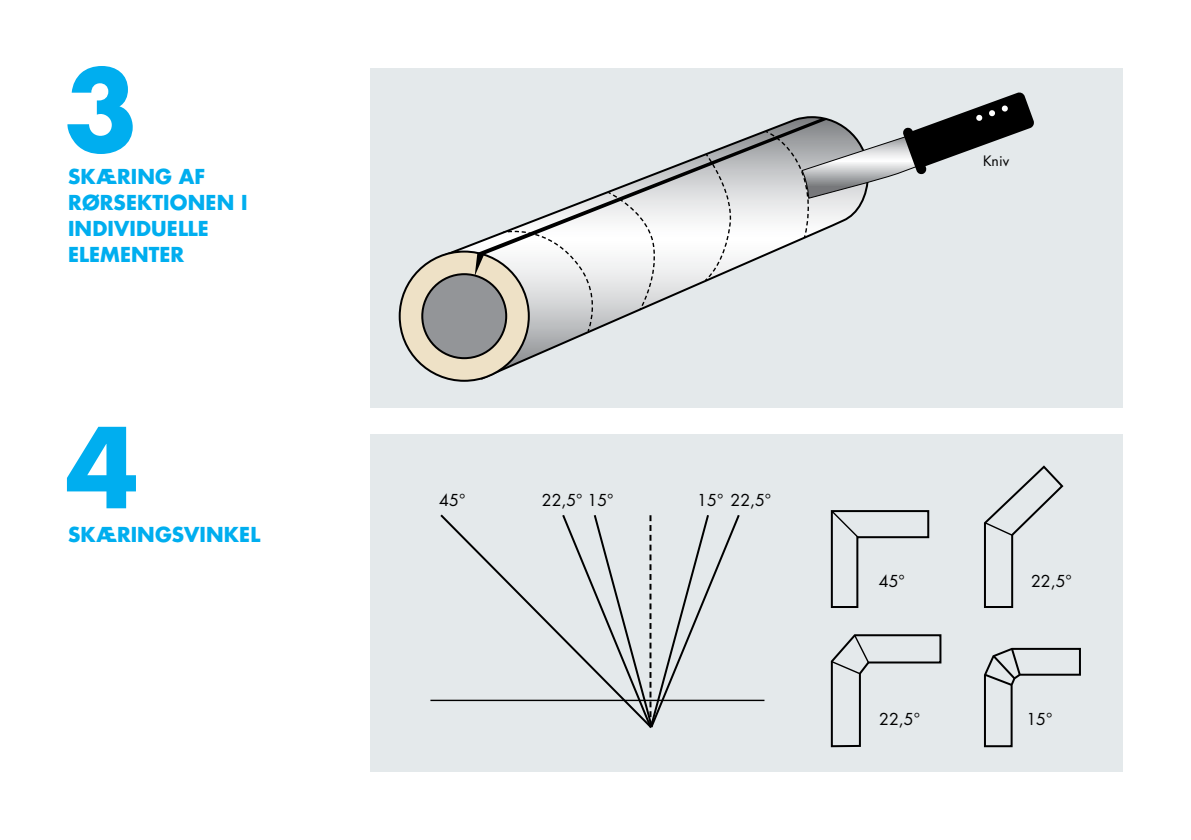
<style>
.page{position:relative;width:1191px;height:840px;background:#fff}
.page>*{position:absolute;margin:0;border:0;box-sizing:border-box;transform-origin:0 0}
.t1{font:700 108px "Futura KNAUF";color:#00aeef}
.t2{font:700 20px/26px "Futura KNAUF";letter-spacing:.005em;color:#00aeef}
.t3{font:16px "Futura KNAUF";color:#000}
.t4{font:14px "Futura KNAUF";color:#000}
</style>
<div class="page">
<div style="left:370px;top:68px;width:753px;height:339px;background:#e4e9eb"></div>
<div style="left:370px;top:434px;width:753px;height:337px;background:#e4e9eb"></div>
<svg style="left:597px;top:280px;width:111px;height:50px"></svg>
<svg style="left:507px;top:130px;width:297px;height:141px"></svg>
<svg style="left:398px;top:230px;width:199px;height:152px"></svg>
<svg style="left:607px;top:191px;width:49px;height:120px"></svg>
<svg style="left:704px;top:153px;width:28px;height:128px"></svg>
<svg style="left:764px;top:92px;width:270px;height:147px"></svg>
<svg style="left:975px;top:114px;width:7px;height:7px"></svg>
<svg style="left:988px;top:110px;width:7px;height:6px"></svg>
<svg style="left:1001px;top:105px;width:7px;height:7px"></svg>
<svg style="left:830px;top:510px;width:100px;height:98px"></svg>
<svg style="left:984px;top:465px;width:80px;height:143px"></svg>
<svg style="left:984px;top:647px;width:97px;height:100px"></svg>
<svg style="left:830px;top:634px;width:112px;height:113px"></svg>
<svg style="left:654px;top:515px;width:87px;height:208px"></svg>
<svg style="left:438px;top:514px;width:216px;height:214px"></svg>
<hr style="left:430px;top:699px;width:334px;height:1px;background:#000">
<h1 class="t1" style="left:64px;top:38px;width:76px">3</h1>
<p class="t2" style="left:68px;top:163px;width:181px">SKÆRING AF<br>RØRSEKTIONEN I<br>INDIVIDUELLE<br>ELEMENTER</p>
<h1 class="t1" style="left:65px;top:395px;width:76px">4</h1>
<p class="t2" style="left:68px;top:520px;width:194px">SKÆRINGSVINKEL</p>
<p class="t4" style="left:983px;top:152px;width:28px">Kniv</p>
<p class="t3" style="left:439px;top:489px;width:28px">45°</p>
<p class="t3" style="left:542px;top:489px;width:73px">22,5° 15°</p>
<p class="t3" style="left:697px;top:489px;width:76px">15° 22,5°</p>
<p class="t3" style="left:879px;top:570px;width:28px">45°</p>
<p class="t3" style="left:1031px;top:570px;width:42px">22,5°</p>
<p class="t3" style="left:879px;top:708px;width:42px">22,5°</p>
<p class="t3" style="left:1026px;top:708px;width:28px">15°</p>
</div>
